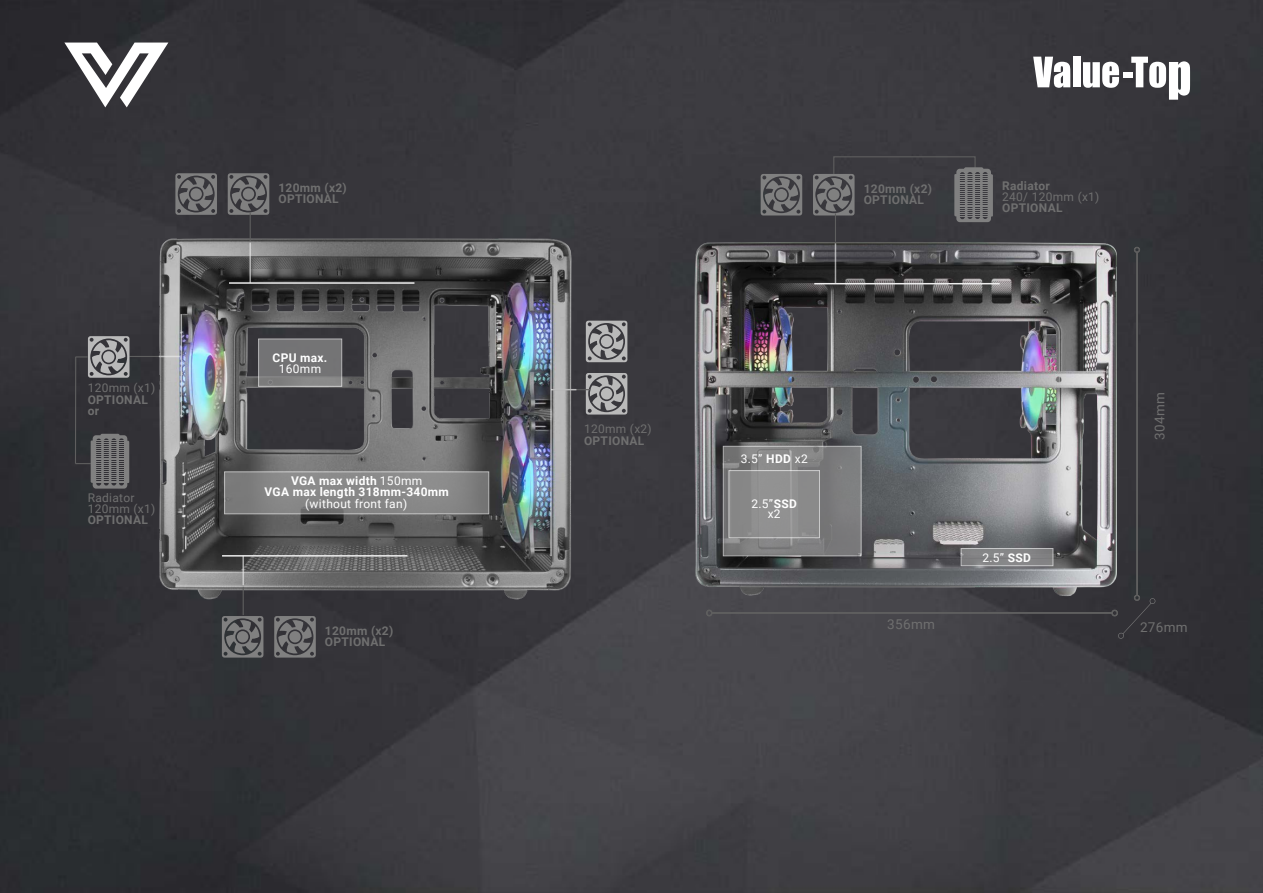
<style>
.page{position:relative;width:1263px;height:893px;background:#fff}
.page>*{position:absolute;margin:0;border:0;box-sizing:border-box;transform-origin:0 0}
.t1{font:13.5px "Roboto";letter-spacing:.025em;color:#6f6f6f}
.t2{font:700 12px/11.2px "Roboto";letter-spacing:.025em;color:#6f6f6f}
.t3{font:12px/11.2px "Roboto";letter-spacing:.025em;color:#6f6f6f}
.t4{font:12px/10.2px "Roboto";letter-spacing:.025em;color:#fff;text-align:center}
.t5{font:700 12px/11.6px "Roboto";letter-spacing:.025em;color:#fff;text-align:center}
.s1{font-weight:400}
.s2{font-weight:700}
</style>
<div class="page">
<img style="left:0;top:0;width:1263px;height:893px">
<img style="left:132px;top:196px;width:465px;height:464px">
<img style="left:660px;top:170px;width:491px;height:491px">
<svg style="left:761px;top:174px;width:41px;height:41px"></svg>
<div style="left:776px;top:189px;width:11px;height:11px;background:#808080;border-radius:50%"></div>
<svg style="left:586px;top:373px;width:41px;height:42px"></svg>
<div style="left:601px;top:388px;width:11px;height:11px;background:#bababa;border-radius:50%"></div>
<svg style="left:586px;top:321px;width:41px;height:41px"></svg>
<div style="left:601px;top:336px;width:11px;height:11px;background:#bababa;border-radius:50%"></div>
<hr style="left:551px;top:389px;width:39px;height:1px;background:#5e5e5e">
<hr style="left:129px;top:356px;width:34px;height:1px;background:#5e5e5e">
<svg style="left:75px;top:336px;width:54px;height:42px"></svg>
<hr style="left:75px;top:357px;width:1px;height:107px;background:#5e5e5e">
<svg style="left:75px;top:435px;width:54px;height:54px"></svg>
<hr style="left:100px;top:434px;width:20px;height:4px;background:#808080;border-radius:2px">
<div style="left:259px;top:339px;width:83px;height:47px;background:linear-gradient(to bottom,#6f6f71,#7f7e7f)"></div>
<svg style="left:226px;top:473px;width:261px;height:39px;fill:#878787"></svg>
<div style="left:1137px;top:252px;width:1px;height:343px;background:#808080;border:1px solid #5e5e5e"></div>
<svg style="left:1134px;top:247px;width:6px;height:6px"></svg>
<svg style="left:723px;top:446px;width:138px;height:110px;fill:#7e7e7f"></svg>
<div style="left:961px;top:548px;width:92px;height:18px;background:#858586;border:1px solid #fff"></div>
<hr style="left:550px;top:276px;width:2px;height:280px;background:#ededed">
<hr style="left:181px;top:314px;width:1px;height:103px;background:#ededed">
<svg style="left:551px;top:389px;width:25px;height:1px"></svg>
<svg style="left:159px;top:356px;width:21px;height:1px"></svg>
<hr style="left:814px;top:283px;width:186px;height:1px;background:#ededed">
<hr style="left:835px;top:243px;width:1px;height:41px;background:#ededed">
<svg style="left:175px;top:173px;width:42px;height:42px"></svg>
<div style="left:190px;top:188px;width:12px;height:12px;background:#808080;border-radius:50%"></div>
<svg style="left:228px;top:173px;width:41px;height:68px"></svg>
<hr style="left:229px;top:282px;width:185px;height:2px;background:#ededed">
<hr style="left:249px;top:243px;width:2px;height:40px;background:#ededed">
<svg style="left:274px;top:616px;width:42px;height:42px"></svg>
<div style="left:289px;top:631px;width:12px;height:12px;background:#808080;border-radius:50%"></div>
<svg style="left:222px;top:587px;width:41px;height:71px"></svg>
<hr style="left:222px;top:555px;width:185px;height:2px;background:#ededed">
<hr style="left:242px;top:556px;width:2px;height:29px;background:#ededed">
<div style="left:711px;top:612px;width:401px;height:1px;background:#808080;border:1px solid #5e5e5e"></div>
<svg style="left:1111px;top:595px;width:45px;height:44px"></svg>
<svg style="left:706px;top:610px;width:6px;height:6px"></svg>
<svg style="left:813px;top:156px;width:180px;height:86px"></svg>
<hr style="left:959px;top:174px;width:30px;height:1px;background:#808080">
<hr style="left:959px;top:176px;width:30px;height:1px;background:#808080">
<hr style="left:959px;top:178px;width:30px;height:1px;background:#808080">
<hr style="left:959px;top:180px;width:30px;height:1px;background:#808080">
<hr style="left:959px;top:182px;width:30px;height:1px;background:#808080">
<hr style="left:959px;top:184px;width:30px;height:1px;background:#808080">
<hr style="left:959px;top:186px;width:30px;height:1px;background:#808080">
<hr style="left:959px;top:188px;width:30px;height:1px;background:#808080">
<hr style="left:959px;top:190px;width:30px;height:1px;background:#808080">
<hr style="left:959px;top:191px;width:30px;height:1px;background:#808080">
<hr style="left:959px;top:193px;width:30px;height:1px;background:#808080">
<hr style="left:959px;top:195px;width:30px;height:1px;background:#808080">
<hr style="left:959px;top:197px;width:30px;height:1px;background:#808080">
<hr style="left:959px;top:199px;width:30px;height:1px;background:#808080">
<hr style="left:959px;top:201px;width:30px;height:1px;background:#808080">
<hr style="left:959px;top:203px;width:30px;height:1px;background:#808080">
<hr style="left:959px;top:205px;width:30px;height:1px;background:#808080">
<hr style="left:959px;top:207px;width:30px;height:1px;background:#808080">
<hr style="left:959px;top:209px;width:30px;height:1px;background:#808080">
<hr style="left:959px;top:211px;width:30px;height:1px;background:#808080">
<hr style="left:959px;top:213px;width:30px;height:1px;background:#808080">
<hr style="left:959px;top:214px;width:30px;height:1px;background:#808080">
<hr style="left:959px;top:216px;width:30px;height:1px;background:#808080">
<svg style="left:964px;top:167px;width:19px;height:4px"></svg>
<div style="left:729px;top:471px;width:90px;height:67px;background:#8f9090"></div>
<div style="left:728px;top:470px;width:92px;height:68px;border:1px solid #fff"></div>
<svg style="left:1033px;top:57px;width:37px;height:31px"></svg>
<div style="left:1073px;top:57px;width:7px;height:30px;background:#fff"></div>
<svg style="left:1083px;top:62px;width:36px;height:26px"></svg>
<div style="left:1123px;top:72px;width:9px;height:5px;background:#fff"></div>
<svg style="left:1131px;top:57px;width:59px;height:43px"></svg>
<svg style="left:64px;top:43px;width:104px;height:64px"></svg>
<p class="t3" style="left:88px;top:382px;width:69px">120mm (x1)</p>
<p class="t2" style="left:88px;top:393px;width:62px">OPTIONAL or</p>
<p class="t3" style="left:88px;top:492px;width:69px">Radiator<br>120mm (x1)</p>
<p class="t2" style="left:88px;top:514px;width:62px">OPTIONAL</p>
<p class="t2" style="left:278px;top:182px;width:70px">120mm (x2)<br>OPTIONAL</p>
<p class="t5" style="left:273px;top:351px;width:56px">CPU max.</p>
<p class="t4" style="left:279px;top:364px;width:44px">160mm</p>
<p class="t5" style="left:265px;top:474px;width:186px">VGA max width <span class="s1">150mm<br></span>VGA max length 318mm-340mm</p>
<p class="t4" style="left:305px;top:498px;width:103px">(without front fan)</p>
<p class="t2" style="left:325px;top:624px;width:70px">120mm (x2)<br>OPTIONAL</p>
<p class="t3" style="left:584px;top:423px;width:69px">120mm (x2)</p>
<p class="t2" style="left:584px;top:434px;width:62px">OPTIONAL</p>
<p class="t2" style="left:864px;top:182px;width:70px">120mm (x2)<br>OPTIONAL</p>
<p class="t2" style="left:1002px;top:179px;width:49px">Radiator</p>
<p class="t3" style="left:1002px;top:190px;width:99px">240/ 120mm (x1)</p>
<p class="t2" style="left:1002px;top:202px;width:62px">OPTIONAL</p>
<p class="t4" style="left:741px;top:454px;width:69px">3.5” <span class="s2">HDD</span> x2</p>
<p class="t4" style="left:751px;top:498px;width:47px">2.5”<span class="s2">SSD </span>x2</p>
<p class="t1" style="left:887px;top:615px;width:49px">356mm</p>
<p class="t4" style="left:982px;top:553px;width:50px">2.5” <span class="s2">SSD</span></p>
<p class="t1" style="left:1150px;top:440px;width:49px;rotate:-90deg">304mm</p>
<p class="t1" style="left:1140px;top:618px;width:49px">276mm</p>
</div>
